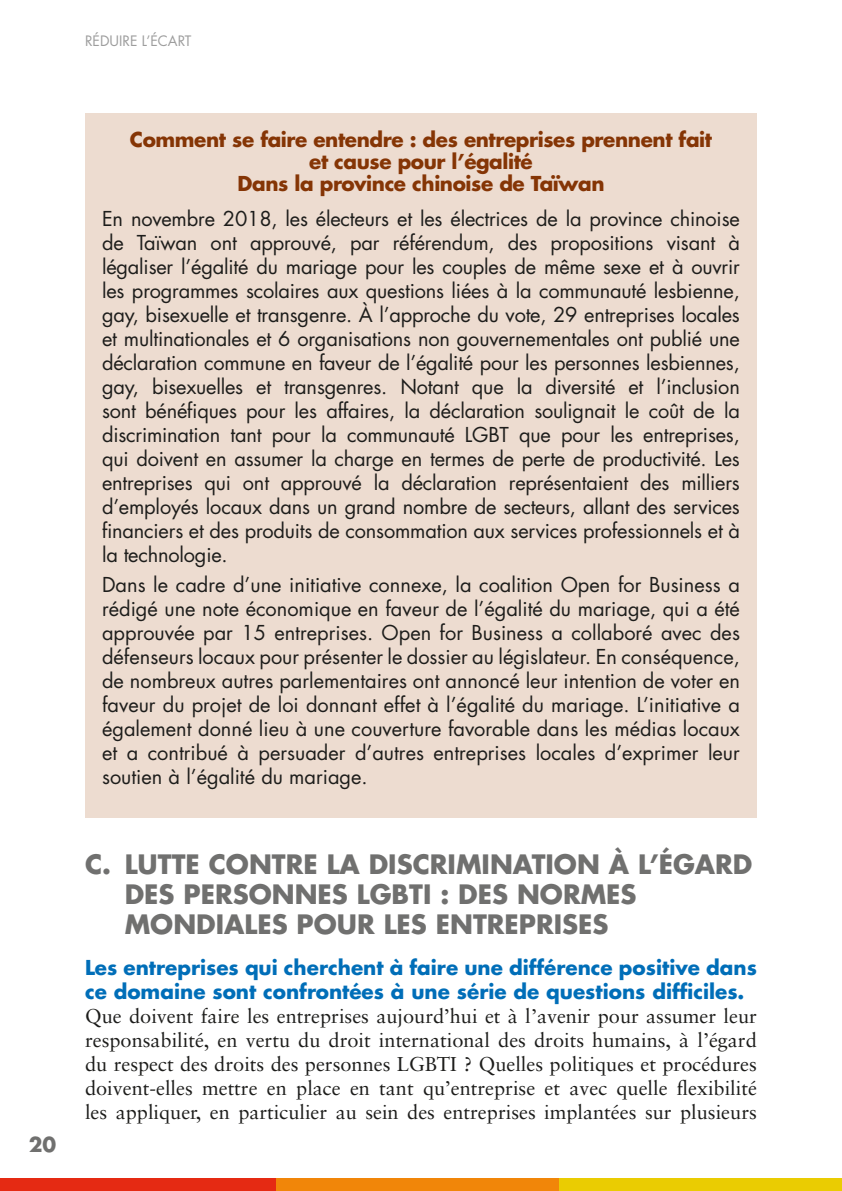
<style>
.page{position:relative;width:842px;height:1191px;background:#fff}
.page>*{position:absolute;margin:0;border:0;box-sizing:border-box;transform-origin:0 0}
.t1{font:700 26px/30px "Futura Std";color:#70706f}
.t2{font:20px/24px "Futura Std";color:#1d1d1b;text-align:justify}
.t3{font:20px/24px "Sabon LT Pro";color:#1d1d1b;text-align:justify}
.t4{font:700 20px/24px "Futura Std";color:#006eb8}
.t5{font:700 20px/22px "Futura Std";letter-spacing:-.02em;color:#853505;text-align:center}
.t6{font:700 20px "Futura Std";color:#70706f}
.t7{font:14px "Futura Std";color:#9d9d9d}
</style>
<div class="page">
<div style="left:276px;top:1178px;width:285px;height:13px;background:#f18609"></div>
<div style="left:559px;top:1178px;width:283px;height:13px;background:#eacc02"></div>
<div style="left:0;top:1178px;width:276px;height:13px;background:#e52a13"></div>
<div style="left:85px;top:113px;width:672px;height:705px;background:#eddcd0"></div>
<p class="t7" style="left:85px;top:31px;width:108px">RÉDUIRE L’ÉCART</p>
<p class="t6" style="left:29px;top:1131px;width:29px">20</p>
<p class="t5" style="left:130px;top:128px;width:584px">Comment se faire entendre : des entreprises prennent fait et cause pour l’égalité<br>Dans la province chinoise de Taïwan</p>
<p class="t2" style="left:102px;top:207px;width:639px">En novembre 2018, les électeurs et les électrices de la province chinoise de Taïwan ont approuvé, par référendum, des propositions visant à légaliser l’égalité du mariage pour les couples de même sexe et à ouvrir les programmes scolaires aux questions liées à la communauté lesbienne, gay, bisexuelle et transgenre. À l’approche du vote, 29 entreprises locales et multinationales et 6 organisations non gouvernementales ont publié une déclaration commune en faveur de l’égalité pour les personnes lesbiennes, gay, bisexuelles et transgenres. Notant que la diversité et l’inclusion sont bénéfiques pour les affaires, la déclaration soulignait le coût de la discrimination tant pour la communauté LGBT que pour les entreprises, qui doivent en assumer la charge en termes de perte de productivité. Les entreprises qui ont approuvé la déclaration représentaient des milliers d’employés locaux dans un grand nombre de secteurs, allant des services financiers et des produits de consommation aux services professionnels et à la technologie.</p>
<p class="t2" style="left:102px;top:573px;width:639px">Dans le cadre d’une initiative connexe, la coalition Open for Business a rédigé une note économique en faveur de l’égalité du mariage, qui a été approuvée par 15 entreprises. Open for Business a collaboré avec des défenseurs locaux pour présenter le dossier au législateur. En conséquence, de nombreux autres parlementaires ont annoncé leur intention de voter en faveur du projet de loi donnant effet à l’égalité du mariage. L’initiative a également donné lieu à une couverture favorable dans les médias locaux et a contribué à persuader d’autres entreprises locales d’exprimer leur soutien à l’égalité du mariage.</p>
<h1 class="t1" style="left:125px;top:849px;width:629px;text-indent:-40px">C. LUTTE CONTRE LA DISCRIMINATION À L’ÉGARD<br>DES PERSONNES LGBTI : DES NORMES<br>MONDIALES POUR LES ENTREPRISES</h1>
<p class="t4" style="left:85px;top:955px;width:673px">Les entreprises qui cherchent à faire une différence positive dans ce domaine sont confrontées à une série de questions difficiles.</p>
<p class="t3" style="left:85px;top:1003px;width:673px">Que doivent faire les entreprises aujourd’hui et à l’avenir pour assumer leur responsabilité, en vertu du droit international des droits humains, à l’égard du respect des droits des personnes LGBTI ? Quelles politiques et procédures doivent-elles mettre en place en tant qu’entreprise et avec quelle flexibilité les appliquer, en particulier au sein des entreprises implantées sur plusieurs</p>
</div>
